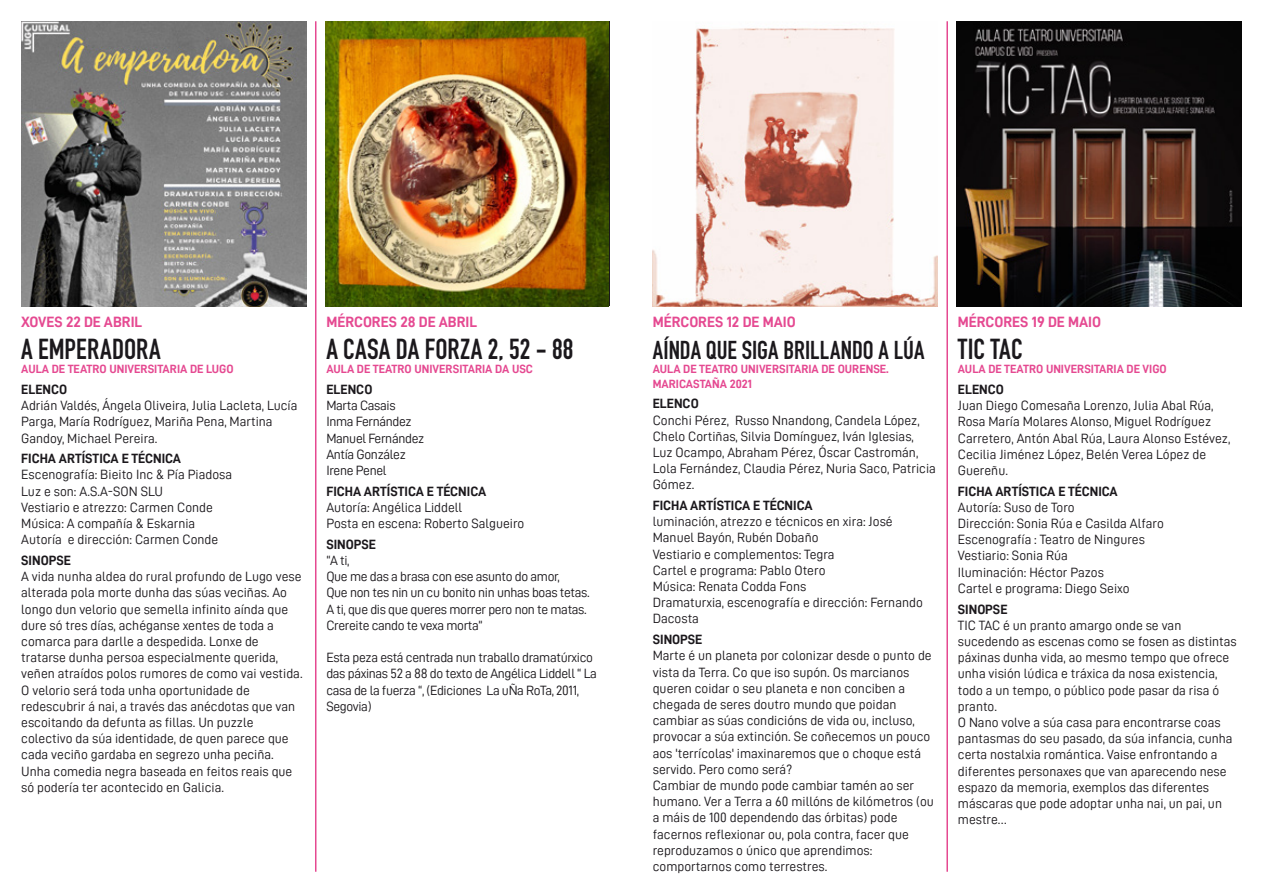
<style>
.page{position:relative;width:1263px;height:893px;background:#fff}
.page>*{position:absolute;margin:0;border:0;box-sizing:border-box;transform-origin:0 0}
.t1{font:700 28.5px "DIN Condensed";letter-spacing:.005em;color:#1b181c}
.t2{font:700 25.5px "DIN Condensed";color:#1b181c}
.t3{font:15px "D DIN Bold";color:#e54991}
.t4{font:13.5px/16.2px "D DIN";color:#1b181c}
.t5{font:13.5px/16.2px "D DIN";letter-spacing:-.025em;color:#1b181c}
.t6{font:13.5px "D DIN Bold";color:#1b181c}
.t7{font:12px/14.4px "D DIN Bold";color:#e54991}
</style>
<div class="page">
<hr style="left:315px;top:21px;width:1px;height:851px;background:#e54991">
<hr style="left:946px;top:21px;width:2px;height:851px;background:#e54991">
<img style="left:325px;top:21px;width:283px;height:285px">
<img style="left:21px;top:21px;width:285px;height:285px">
<img style="left:957px;top:21px;width:284px;height:285px">
<img style="left:653px;top:28px;width:284px;height:278px">
<p class="t3" style="left:21px;top:314px;width:123px">XOVES 22 DE ABRIL</p>
<h1 class="t1" style="left:21px;top:330px;width:141px">A EMPERADORA</h1>
<p class="t7" style="left:21px;top:362px;width:214px">AULA DE TEATRO UNIVERSITARIA DE LUGO</p>
<p class="t6" style="left:21px;top:382px;width:48px">ELENCO</p>
<p class="t4" style="left:21px;top:397px;width:278px">Adrián Valdés, Ángela Oliveira, Julia Lacleta, Lucía<br>Parga, María Rodríguez, Mariña Pena, Martina<br>Gandoy, Michael Pereira.</p>
<p class="t6" style="left:21px;top:451px;width:161px">FICHA ARTÍSTICA E TÉCNICA</p>
<p class="t4" style="left:21px;top:466px;width:212px">Escenografía: Bieito Inc &amp; Pía Piadosa<br>Luz e son: A.S.A-SON SLU<br>Vestiario e atrezzo: Carmen Conde<br>Música: A compañía &amp; Eskarnia<br>Autoría e dirección: Carmen Conde</p>
<p class="t6" style="left:21px;top:553px;width:51px">SINOPSE</p>
<p class="t4" style="left:21px;top:568px;width:283px">A vida nunha aldea do rural profundo de Lugo vese alterada pola morte dunha das súas veciñas. Ao longo dun velorio que semella infinito aínda que dure só tres días, achéganse xentes de toda a comarca para darlle a despedida. Lonxe de tratarse dunha persoa especialmente querida, veñen atraídos polos rumores de como vai vestida.<br>O velorio será toda unha oportunidade de redescubrir á nai, a través das anécdotas que van escoitando da defunta as fillas. Un puzzle colectivo da súa identidade, de quen parece que cada veciño gardaba en segrezo unha peciña.<br>Unha comedia negra baseada en feitos reais que só podería ter acontecido en Galicia.</p>
<p class="t3" style="left:326px;top:314px;width:152px">MÉRCORES 28 DE ABRIL</p>
<h1 class="t1" style="left:326px;top:330px;width:249px">A CASA DA FORZA 2, 52 - 88</h1>
<p class="t7" style="left:326px;top:362px;width:208px">AULA DE TEATRO UNIVERSITARIA DA USC</p>
<p class="t6" style="left:326px;top:382px;width:48px">ELENCO</p>
<p class="t5" style="left:326px;top:397px;width:99px">Marta Casais<br>Inma Fernández<br>Manuel Fernández<br>Antía González<br>Irene Penel</p>
<p class="t6" style="left:326px;top:483px;width:161px">FICHA ARTÍSTICA E TÉCNICA</p>
<p class="t4" style="left:326px;top:499px;width:200px">Autoría: Angélica Liddell<br>Posta en escena: Roberto Salgueiro</p>
<p class="t6" style="left:326px;top:537px;width:51px">SINOPSE</p>
<p class="t5" style="left:326px;top:552px;width:265px">“A ti,<br>Que me das a brasa con ese asunto do amor,<br>Que non tes nin un cu bonito nin unhas boas tetas.<br>A ti, que dis que queres morrer pero non te matas.<br>Crereite cando te vexa morta”</p>
<p class="t5" style="left:326px;top:649px;width:272px">Esta peza está centrada nun traballo dramatúrxico das páxinas 52 a 88 do texto de Angélica Liddell “ La casa de la fuerza “, (Ediciones La uÑa RoTa, 2011, Segovia)</p>
<p class="t3" style="left:653px;top:314px;width:144px">MÉRCORES 12 DE MAIO</p>
<h2 class="t2" style="left:653px;top:333px;width:273px">AÍNDA QUE SIGA BRILLANDO A LÚA</h2>
<p class="t7" style="left:653px;top:362px;width:238px">AULA DE TEATRO UNIVERSITARIA DE OURENSE.<br>MARICASTAÑA 2021</p>
<p class="t6" style="left:653px;top:396px;width:48px">ELENCO</p>
<p class="t4" style="left:653px;top:411px;width:285px">Conchi Pérez, Russo Nnandong, Candela López, Chelo Cortiñas, Silvia Domínguez, Iván Iglesias, Luz Ocampo, Abraham Pérez, Óscar Castromán, Lola Fernández, Claudia Pérez, Nuria Saco, Patricia Gómez.</p>
<p class="t6" style="left:653px;top:498px;width:161px">FICHA ARTÍSTICA E TÉCNICA</p>
<p class="t4" style="left:653px;top:513px;width:272px">luminación, atrezzo e técnicos en xira: José<br>Manuel Bayón, Rubén Dobaño<br>Vestiario e complementos: Tegra<br>Cartel e programa: Pablo Otero<br>Música: Renata Codda Fons<br>Dramaturxia, escenografía e dirección: Fernando<br>Dacosta</p>
<p class="t6" style="left:653px;top:632px;width:51px">SINOPSE</p>
<p class="t4" style="left:653px;top:647px;width:283px">Marte é un planeta por colonizar desde o punto de vista da Terra. Co que iso supón. Os marcianos queren coidar o seu planeta e non conciben a chegada de seres doutro mundo que poidan cambiar as súas condicións de vida ou, incluso, provocar a súa extinción. Se coñecemos un pouco aos 'terrícolas' imaxinaremos que o choque está servido. Pero como será?<br>Cambiar de mundo pode cambiar tamén ao ser humano. Ver a Terra a 60 millóns de kilómetros (ou a máis de 100 dependendo das órbitas) pode facernos reflexionar ou, pola contra, facer que reproduzamos o único que aprendimos: comportarnos como terrestres.</p>
<p class="t3" style="left:958px;top:314px;width:145px">MÉRCORES 19 DE MAIO</p>
<h1 class="t1" style="left:958px;top:330px;width:66px">TIC TAC</h1>
<p class="t7" style="left:958px;top:362px;width:210px">AULA DE TEATRO UNIVERSITARIA DE VIGO</p>
<p class="t6" style="left:958px;top:382px;width:48px">ELENCO</p>
<p class="t4" style="left:958px;top:397px;width:274px">Juan Diego Comesaña Lorenzo, Julia Abal Rúa, Rosa María Molares Alonso, Miguel Rodríguez Carretero, Antón Abal Rúa, Laura Alonso Estévez, Cecilia Jiménez López, Belén Verea López de Guereñu.</p>
<p class="t6" style="left:958px;top:483px;width:161px">FICHA ARTÍSTICA E TÉCNICA</p>
<p class="t4" style="left:958px;top:499px;width:207px">Autoría: Suso de Toro<br>Dirección: Sonia Rúa e Casilda Alfaro<br>Escenografía : Teatro de Ningures<br>Vestiario: Sonia Rúa<br>Iluminación: Héctor Pazos<br>Cartel e programa: Diego Seixo</p>
<p class="t6" style="left:958px;top:601px;width:51px">SINOPSE</p>
<p class="t4" style="left:958px;top:617px;width:280px">TIC TAC é un pranto amargo onde se van sucedendo as escenas como se fosen as distintas páxinas dunha vida, ao mesmo tempo que ofrece unha visión lúdica e tráxica da nosa existencia, todo a un tempo, o público pode pasar da risa ó pranto.<br>O Nano volve a súa casa para encontrarse coas pantasmas do seu pasado, da súa infancia, cunha certa nostalxia romántica. Vaise enfrontando a diferentes personaxes que van aparecendo nese espazo da memoria, exemplos das diferentes máscaras que pode adoptar unha nai, un pai, un mestre…</p>
</div>
